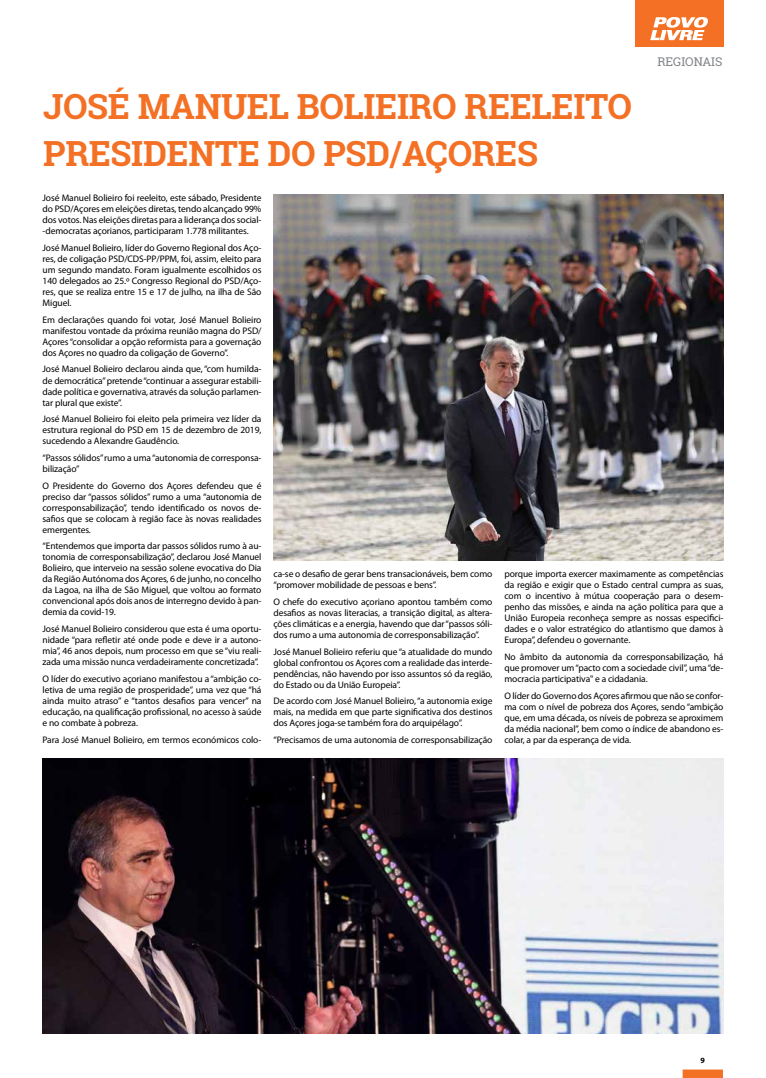
<style>
.page{position:relative;width:766px;height:1078px;background:#fff}
.page>*{position:absolute;margin:0;border:0;box-sizing:border-box;transform-origin:0 0}
.t1{font:700 34.6px/46.6px "Roboto Slab";letter-spacing:-.01em;color:#f37024}
.t2{font:12px "Roboto Slab";color:#808285}
.t3{font:9.5px/11px "Myriad Pro";letter-spacing:-.01em;color:#000;text-align:justify}
.t4{font:700 8px "Myriad Pro";color:#000}
</style>
<div class="page">
<div style="left:682px;top:1069px;width:40px;height:8px;background:#f37024;border:1px solid #f37024"></div>
<div style="left:634px;top:0;width:89px;height:47px;background:#f37024"></div>
<svg style="left:650px;top:17px;width:58px;height:23px"></svg>
<img style="left:273px;top:194px;width:450px;height:366px">
<img style="left:43px;top:758px;width:680px;height:275px">
<h1 class="t1" style="left:43px;top:83px;width:590px">JOSÉ MANUEL BOLIEIRO REELEITO<br>PRESIDENTE DO PSD/AÇORES</h1>
<p class="t2" style="left:657px;top:54px;width:66px">REGIONAIS</p>
<p class="t3" style="left:43px;top:192px;width:220px">José Manuel Bolieiro foi reeleito, este sábado, Presidente do PSD/Açores em eleições diretas, tendo alcançado 99% dos votos. Nas eleições diretas para a liderança dos social--democratas açorianos, participaram 1.778 militantes.</p>
<p class="t3" style="left:43px;top:242px;width:220px">José Manuel Bolieiro, líder do Governo Regional dos Aço&shy;res, de coligação PSD/CDS-PP/PPM, foi, assim, eleito para um segundo mandato. Foram igualmente escolhidos os 140 delegados ao 25.º Congresso Regional do PSD/Aço&shy;res, que se realiza entre 15 e 17 de julho, na ilha de São Miguel.</p>
<p class="t3" style="left:43px;top:314px;width:220px">Em declarações quando foi votar, José Manuel Bolieiro manifestou vontade da próxima reunião magna do PSD/ Açores “consolidar a opção reformista para a governação dos Açores no quadro da coligação de Governo”.</p>
<p class="t3" style="left:43px;top:363px;width:220px">José Manuel Bolieiro declarou ainda que, “com humilda&shy;de democrática” pretende “continuar a assegurar estabili&shy;dade política e governativa, através da solução parlamen&shy;tar plural que existe”.</p>
<p class="t3" style="left:43px;top:413px;width:220px">José Manuel Bolieiro foi eleito pela primeira vez líder da estrutura regional do PSD em 15 de dezembro de 2019, sucedendo a Alexandre Gaudêncio.</p>
<p class="t3" style="left:43px;top:452px;width:220px">“Passos sólidos” rumo a uma “autonomia de corresponsa&shy;bilização”</p>
<p class="t3" style="left:43px;top:479px;width:220px">O Presidente do Governo dos Açores defendeu que é preciso dar “passos sólidos” rumo a uma “autonomia de corresponsabilização”, tendo identificado os novos de&shy;safios que se colocam à região face às novas realidades emergentes.</p>
<p class="t3" style="left:43px;top:540px;width:220px">“Entendemos que importa dar passos sólidos rumo à au&shy;tonomia de corresponsabilização”, declarou José Manuel Bolieiro, que interveio na sessão solene evocativa do Dia da Região Autónoma dos Açores, 6 de junho, no concelho da Lagoa, na ilha de São Miguel, que voltou ao formato convencional após dois anos de interregno devido à pan&shy;demia da covid-19.</p>
<p class="t3" style="left:43px;top:623px;width:220px">José Manuel Bolieiro considerou que esta é uma oportu&shy;nidade “para refletir até onde pode e deve ir a autono&shy;mia”, 46 anos depois, num processo em que se “viu reali&shy;zada uma missão nunca verdadeiramente concretizada”.</p>
<p class="t3" style="left:43px;top:672px;width:220px">O líder do executivo açoriano manifestou a “ambição co&shy;letiva de uma região de prosperidade”, uma vez que “há ainda muito atraso” e “tantos desafios para vencer” na educação, na qualificação profissional, no acesso à saúde e no combate à pobreza.</p>
<p class="t3" style="left:43px;top:733px;width:220px">Para José Manuel Bolieiro, em termos económicos colo-</p>
<p class="t3" style="left:273px;top:568px;width:220px">ca-se o desafio de gerar bens transacionáveis, bem como “promover mobilidade de pessoas e bens”.</p>
<p class="t3" style="left:273px;top:596px;width:220px">O chefe do executivo açoriano apontou também como desafios as novas literacias, a transição digital, as altera&shy;ções climáticas e a energia, havendo que dar “passos sóli&shy;dos rumo a uma autonomia de corresponsabilização”.</p>
<p class="t3" style="left:273px;top:645px;width:220px">José Manuel Bolieiro referiu que “a atualidade do mundo global confrontou os Açores com a realidade das interde&shy;pendências, não havendo por isso assuntos só da região, do Estado ou da União Europeia”.</p>
<p class="t3" style="left:273px;top:695px;width:220px">De acordo com José Manuel Bolieiro, “a autonomia exige mais, na medida em que parte significativa dos destinos dos Açores joga-se também fora do arquipélago”.</p>
<p class="t3" style="left:273px;top:734px;width:220px">“Precisamos de uma autonomia de corresponsabilização</p>
<p class="t3" style="left:504px;top:568px;width:220px">porque importa exercer maximamente as competências da região e exigir que o Estado central cumpra as suas, com o incentivo à mútua cooperação para o desem&shy;penho das missões, e ainda na ação política para que a União Europeia reconheça sempre as nossas especifici&shy;dades e o valor estratégico do atlantismo que damos à Europa”, defendeu o governante.</p>
<p class="t3" style="left:504px;top:651px;width:220px">No âmbito da autonomia da corresponsabilização, há que promover um “pacto com a sociedade civil”, uma “de&shy;mocracia participativa" e a cidadania.</p>
<p class="t3" style="left:504px;top:689px;width:220px">O líder do Governo dos Açores afirmou que não se confor&shy;ma com o nível de pobreza dos Açores, sendo “ambição que, em uma década, os níveis de pobreza se aproximem da média nacional”, bem como o índice de abandono es&shy;colar, a par da esperança de vida.</p>
<p class="t4" style="left:700px;top:1054px;width:6px">9</p>
</div>
